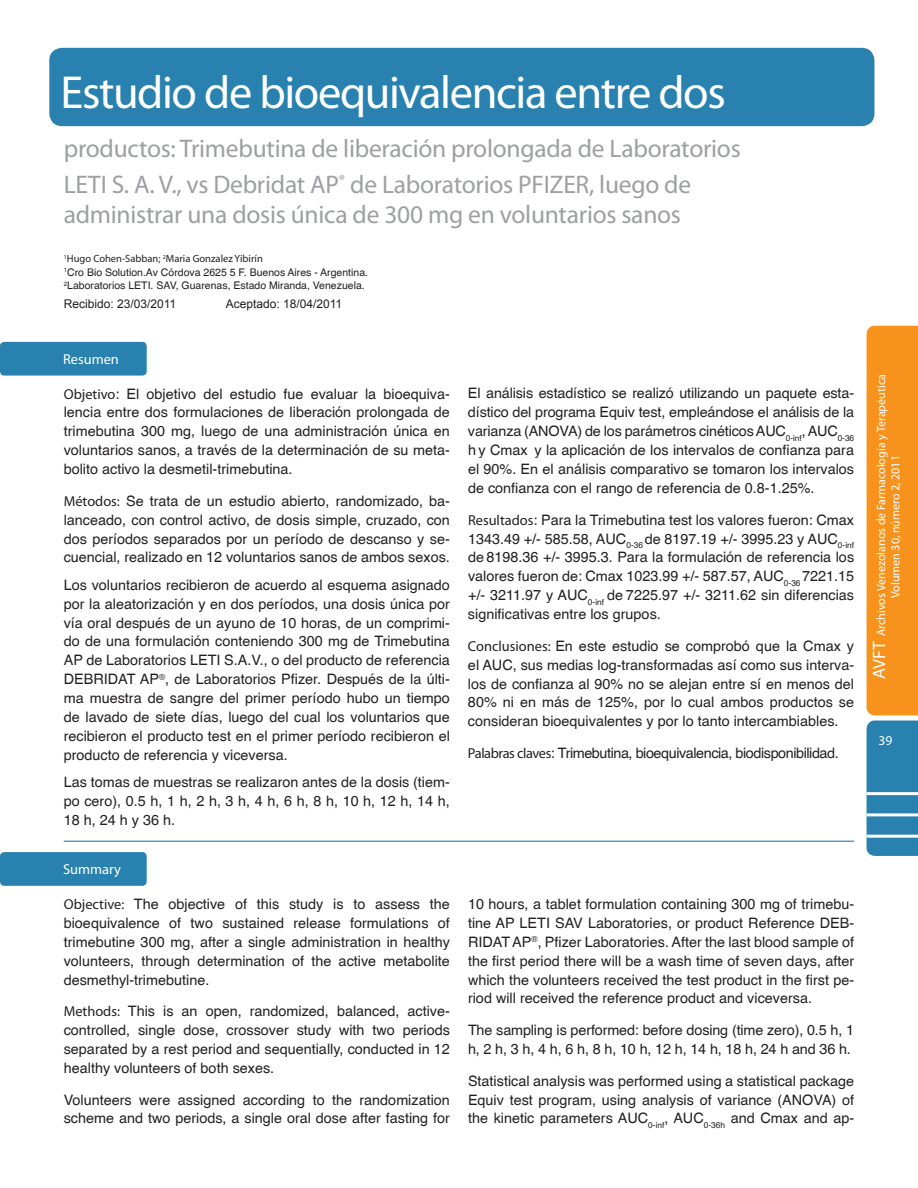
<style>
.page{position:relative;width:918px;height:1188px;background:#fff}
.page>*{position:absolute;margin:0;border:0;box-sizing:border-box;transform-origin:0 0}
.t1{font:46.5px "Myriad Pro";letter-spacing:-.03em;color:#fff}
.t2{font:25.5px/36px "Myriad Pro";letter-spacing:-.01em;color:#9d9fa2}
.t3{font:14.4px/18.9px "Helvetica";color:#231f20;text-align:justify}
.t4{font:14.4px "Helvetica";letter-spacing:-.03em;color:#231f20}
.t5{font:14.4px "Myriad Pro";color:#fff}
.t6{font:13.5px "Myriad Pro";color:#fff}
.t7{font:12px/14.4px "Myriad Pro";color:#fff;text-align:center}
.t8{font:12px "Arial";color:#231f20}
.t9{font:10.5px/13.5px "Helvetica";color:#231f20}
.t10{font:10.5px "Myriad Pro";color:#231f20}
.s1{font-family:"Myriad Pro"}
.s2{font-size:18px}
</style>
<div class="page">
<div style="left:867px;top:721px;width:51px;height:135px;background:#2881ae"></div>
<div style="left:867px;top:326px;width:51px;height:389px;background:#f7931d"></div>
<hr style="left:867px;top:835px;width:51px;height:3px;background:#fff">
<hr style="left:867px;top:813px;width:51px;height:3px;background:#fff">
<hr style="left:867px;top:792px;width:51px;height:3px;background:#fff">
<div style="left:49px;top:48px;width:825px;height:78px;background:#2881ae;border-radius:13px"></div>
<div style="left:0;top:342px;width:147px;height:34px;background:#2881ae;border-radius:4px"></div>
<div style="left:0;top:852px;width:147px;height:34px;background:#2881ae;border-radius:4px"></div>
<hr style="left:64px;top:841px;width:790px;height:1px;background:#2881ae">
<h1 class="t1" style="left:61px;top:64px;width:667px">Estudio de bioequivalencia entre dos</h1>
<h2 class="t2" style="left:64px;top:130px;width:679px">productos: Trimebutina de liberación prolongada de Laboratorios<br>LETI S. A. V., vs Debridat AP<sup>®</sup> de Laboratorios PFIZER, luego de</h2>
<h2 class="t2" style="left:64px;top:196px;width:619px">administrar una dosis única de 300 mg en voluntarios sanos</h2>
<p class="t10" style="left:64px;top:252px;width:201px"><sup>1</sup>Hugo Cohen-Sabban; <sup>2</sup>Maria Gonzalez Yibirín</p>
<p class="t9" style="left:64px;top:265px;width:306px"><sup>1</sup>Cro Bio Solution.Av Córdova 2625 5 F. Buenos Aires - Argentina.<br><sup>2</sup>Laboratorios LETI. SAV, Guarenas, Estado Miranda, Venezuela.</p>
<p class="t8" style="left:64px;top:296px;width:114px">Recibido: 23/03/2011</p>
<p class="t8" style="left:226px;top:296px;width:118px">Aceptado: 18/04/2011</p>
<p class="t5" style="left:63px;top:350px;width:57px">Resumen</p>
<p class="t3" style="left:64px;top:384px;width:388px"><span class="s1">Objetivo</span>: El objetivo del estudio fue evaluar la bioequiva&shy;lencia entre dos formulaciones de liberación prolongada de trimebutina 300 mg, luego de una administración única en voluntarios sanos, a través de la determinación de su meta&shy;bolito activo la desmetil-trimebutina.</p>
<p class="t3" style="left:64px;top:491px;width:388px"><span class="s1">Métodos:</span> Se trata de un estudio abierto, randomizado, ba&shy;lanceado, con control activo, de dosis simple, cruzado, con dos períodos separados por un período de descanso y se&shy;cuencial, realizado en 12 voluntarios sanos de ambos sexos.</p>
<p class="t3" style="left:64px;top:575px;width:388px">Los voluntarios recibieron de acuerdo al esquema asignado por la aleatorización y en dos períodos, una dosis única por vía oral después de un ayuno de 10 horas, de un comprimi&shy;do de una formulación conteniendo 300 mg de Trimebutina AP de Laboratorios LETI S.A.V., o del producto de referencia DEBRIDAT AP<sup>®</sup>, de Laboratorios Pfizer. Después de la últi&shy;ma muestra de sangre del primer período hubo un tiempo de lavado de siete días, luego del cual los voluntarios que recibieron el producto test en el primer período recibieron el producto de referencia y viceversa.</p>
<p class="t3" style="left:64px;top:772px;width:388px">Las tomas de muestras se realizaron antes de la dosis (tiem&shy;po cero), 0.5 h, 1 h, 2 h, 3 h, 4 h, 6 h, 8 h, 10 h, 12 h, 14 h, 18 h, 24 h y 36 h.</p>
<p class="t5" style="left:63px;top:861px;width:59px">Summary</p>
<p class="t3" style="left:64px;top:894px;width:388px"><span class="s1">Objective:</span> The objective of this study is to assess the bioequivalence of two sustained release formulations of trimebutine 300 mg, after a single administration in healthy volunteers, through determination of the active metabolite desmethyl-trimebutine.</p>
<p class="t3" style="left:64px;top:1001px;width:388px"><span class="s1">Methods:</span> This is an open, randomized, balanced, active&shy;controlled, single dose, crossover study with two periods separated by a rest period and sequentially, conducted in 12 healthy volunteers of both sexes.</p>
<p class="t3" style="left:64px;top:1090px;width:388px">Volunteers were assigned according to the randomization scheme and two periods, a single oral dose after fasting for</p>
<p class="t3" style="left:468px;top:384px;width:388px">El análisis estadístico se realizó utilizando un paquete esta&shy;dístico del programa Equiv test, empleándose el análisis de la varianza (ANOVA) de los parámetros cinéticos AUC<sub>0-inf</sub>, AUC<sub>0-36 </sub>h y Cmax y la aplicación de los intervalos de confianza para el 90%. En el análisis comparativo se tomaron los intervalos de confianza con el rango de referencia de 0.8-1.25%.</p>
<p class="t3" style="left:468px;top:510px;width:388px"><span class="s1">Resultados</span>: Para la Trimebutina test los valores fueron: Cmax 1343.49 +/- 585.58, AUC<sub>0-36</sub> de 8197.19 +/- 3995.23 y AUC<sub>0-inf </sub>de 8198.36 +/- 3995.3. Para la formulación de referencia los valores fueron de: Cmax 1023.99 +/- 587.57, AUC<sub>0-36</sub> 7221.15 +/- 3211.97 y AUC<sub>0-inf</sub> de 7225.97 +/- 3211.62 sin diferencias significativas entre los grupos.</p>
<p class="t3" style="left:468px;top:636px;width:388px"><span class="s1">Conclusiones:</span> En este estudio se comprobó que la Cmax y el AUC, sus medias log-transformadas así como sus interva&shy;los de confianza al 90% no se alejan entre sí en menos del 80% ni en más de 125%, por lo cual ambos productos se consideran bioequivalentes y por lo tanto intercambiables.</p>
<p class="t4" style="left:468px;top:744px;width:372px"><span class="s1">Palabras claves</span>: Trimebutina, bioequivalencia, biodisponibilidad.</p>
<p class="t3" style="left:468px;top:894px;width:388px">10 hours, a tablet formulation containing 300 mg of trimebu&shy;tine AP LETI SAV Laboratories, or product Reference DEB-RIDAT AP<sup>®</sup>, Pfizer Laboratories. After the last blood sample of the first period there will be a wash time of seven days, after which the volunteers received the test product in the first pe&shy;riod will received the reference product and viceversa.</p>
<p class="t3" style="left:468px;top:1020px;width:388px">The sampling is performed: before dosing (time zero), 0.5 h, 1 h, 2 h, 3 h, 4 h, 6 h, 8 h, 10 h, 12 h, 14 h, 18 h, 24 h and 36 h.</p>
<p class="t3" style="left:468px;top:1071px;width:388px">Statistical analysis was performed using a statistical package Equiv test program, using analysis of variance (ANOVA) of the kinetic parameters AUC<sub>0-inf</sub>, AUC<sub>0-36h</sub> and Cmax and ap-</p>
<p class="t7" style="left:874px;top:679px;width:306px;rotate:-90deg"><span class="s2">AVFT</span> Archivos Venezolanos de Farmacología y Terapéutica<br>Volumen 30, número 2, 2011</p>
<p class="t6" style="left:879px;top:732px;width:15px">39</p>
</div>
